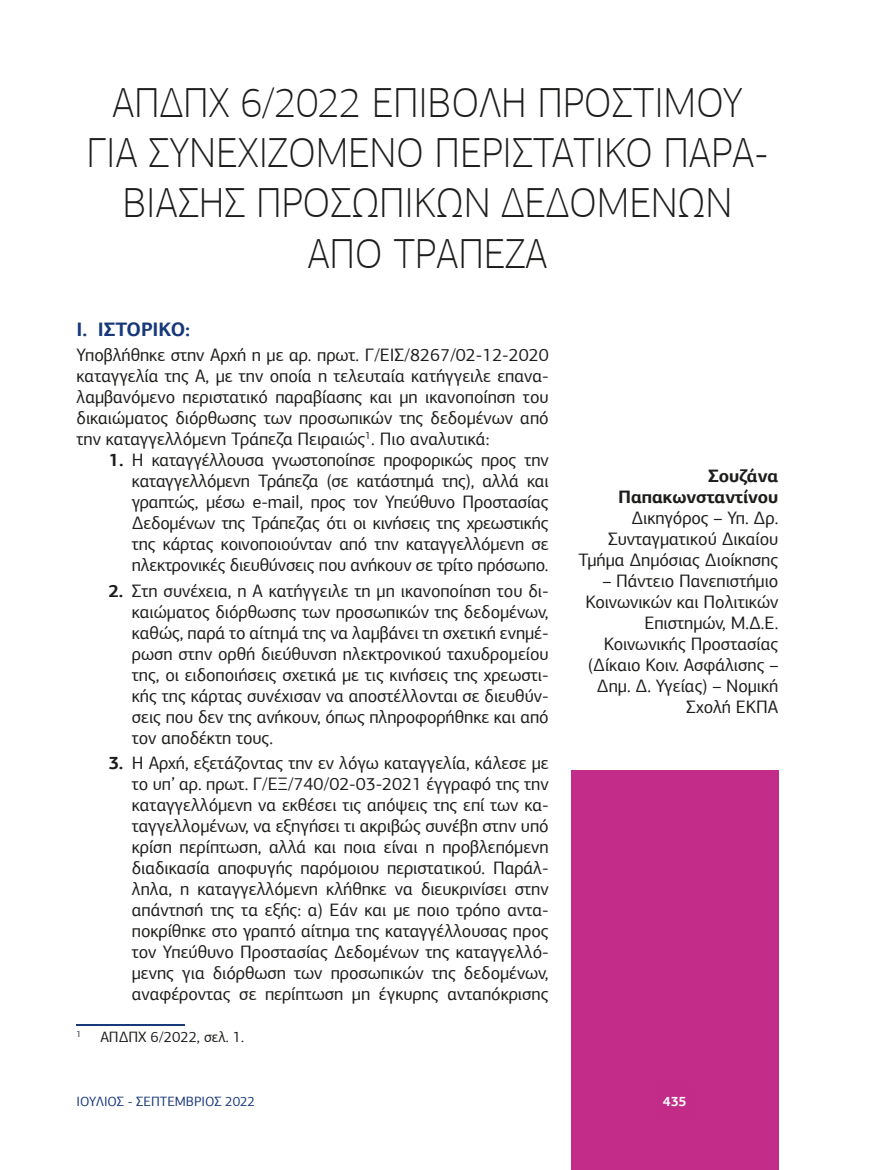
<style>
.page{position:relative;width:872px;height:1170px;background:#fff}
.page>*{position:absolute;margin:0;border:0;box-sizing:border-box;transform-origin:0 0}
.t1{font:100 42px/50.4px "PF Agora Sans Pro";letter-spacing:-.005em;color:#1d1d1b;text-align:center}
.t2{font:700 19.5px "PF Agora Sans Pro";letter-spacing:-.005em;color:#17397b}
.t3{font:18px/21px "PF Agora Sans Pro";letter-spacing:-.005em;color:#1d1d1b;text-align:justify}
.t4{font:700 18px/21px "PF Agora Sans Pro";letter-spacing:-.005em;color:#1d1d1b;text-align:right}
.t5{font:15px "PF Agora Sans Pro";letter-spacing:-.005em;color:#1d1d1b}
.t6{font:13.5px "PF Agora Sans Pro";letter-spacing:-.005em;color:#17397b}
.t7{font:700 13.5px "PF Agora Sans Pro";color:#fff}
.t8{font:8.7px "PF Agora Sans Pro";color:#1d1d1b}
.s1{font-weight:700}
</style>
<div class="page">
<div style="left:571px;top:770px;width:207px;height:399px;background:#c32c88"></div>
<hr style="left:77px;top:1023px;width:108px;height:2px;background:#17397b">
<h1 class="t1" style="left:87px;top:77px;width:683px">ΑΠ∆ΠΧ 6/2022 ΕΠΙΒΟΛΗ ΠΡΟΣΤΙΜΟΥ<br>ΓΙΑ ΣΥΝΕΧΙΖΟΜΕΝΟ ΠΕΡΙΣΤΑΤΙΚΟ ΠΑΡΑ-<br>ΒΙΑΣΗΣ ΠΡΟΣΩΠΙΚΩΝ ∆Ε∆ΟΜΕΝΩΝ<br>ΑΠΟ ΤΡΑΠΕΖΑ</h1>
<p class="t2" style="left:77px;top:317px;width:115px">I. ΙΣΤΟΡΙΚΟ:</p>
<p class="t3" style="left:77px;top:344px;width:473px">Υποβλήθηκε στην Αρχή η με αρ. πρωτ. Γ/ΕΙΣ/8267/02-12-2020 καταγγελία της Α, με την οποία η τελευταία κατήγγειλε επανα&shy;λαμβανόμενο περιστατικό παραβίασης και μη ικανοποίηση του δικαιώματος διόρθωσης των προσωπικών της δεδομένων από την καταγγελλόμενη Τράπεζα Πειραιώς<sup>1</sup>. Πιο αναλυτικά:</p>
<p class="t3" style="left:132px;top:449px;width:418px;text-indent:-23px"><span class="s1">1.</span> Η καταγγέλλουσα γνωστοποίησε προφορικώς προς την καταγγελλόμενη Τράπεζα (σε κατάστημά της), αλλά και γραπτώς, μέσω e-mail, προς τον Υπεύθυνο Προστασίας Δεδομένων της Τράπεζας ότι οι κινήσεις της χρεωστικής της κάρτας κοινοποιούνταν από την καταγγελλόμενη σε ηλεκτρονικές διευθύνσεις που ανήκουν σε τρίτο πρόσωπο.</p>
<p class="t3" style="left:132px;top:580px;width:418px;text-indent:-24px"><span class="s1">2.</span> Στη συνέχεια, η Α κατήγγειλε τη μη ικανοποίηση του δι&shy;καιώματος διόρθωσης των προσωπικών της δεδομένων, καθώς, παρά το αίτημά της να λαμβάνει τη σχετική ενημέ&shy;ρωση στην ορθή διεύθυνση ηλεκτρονικού ταχυδρομείου της, οι ειδοποιήσεις σχετικά με τις κινήσεις της χρεωστι&shy;κής της κάρτας συνέχισαν να αποστέλλονται σε διευθύν&shy;σεις που δεν της ανήκουν, όπως πληροφορήθηκε και από τον αποδέκτη τους.</p>
<p class="t3" style="left:132px;top:752px;width:418px;text-indent:-24px"><span class="s1">3.</span> Η Αρχή, εξετάζοντας την εν λόγω καταγγελία, κάλεσε με το υπ’ αρ. πρωτ. Γ/ΕΞ/740/02-03-2021 έγγραφό της την καταγγελλόμενη να εκθέσει τις απόψεις της επί των κα&shy;ταγγελλομένων, να εξηγήσει τι ακριβώς συνέβη στην υπό κρίση περίπτωση, αλλά και ποια είναι η προβλεπόμενη διαδικασία αποφυγής παρόμοιου περιστατικού. Παράλ&shy;ληλα, η καταγγελλόμενη κλήθηκε να διευκρινίσει στην απάντησή της τα εξής: α) Εάν και με ποιο τρόπο αντα&shy;ποκρίθηκε στο γραπτό αίτημα της καταγγέλλουσας προς τον Υπεύθυνο Προστασίας Δεδομένων της καταγγελλό&shy;μενης για διόρθωση των προσωπικών της δεδομένων, αναφέροντας σε περίπτωση μη έγκυρης ανταπόκρισης</p>
<p class="t8" style="left:77px;top:1029px;width:6px">1</p>
<p class="t5" style="left:100px;top:1028px;width:145px">ΑΠΔΠΧ 6/2022, σελ. 1.</p>
<p class="t4" style="left:618px;top:464px;width:162px">Σουζάνα<br>Παπακωνσταντίνου</p>
<p class="t3" style="left:578px;top:507px;width:201px;text-align:right">Δικηγόρος – Υπ. Δρ.<br>Συνταγματικού Δικαίου<br>Τμήμα Δημόσιας Διοίκησης</p>
<p class="t3" style="left:585px;top:570px;width:194px;text-align:right">– Πάντειο Πανεπιστήμιο<br>Κοινωνικών και Πολιτικών<br>Επιστημών, Μ.Δ.Ε.<br>Κοινωνικής Προστασίας (Δίκαιο Κοιν. Ασφάλισης –<br>Δημ. Δ. Υγείας) – Νομική<br>Σχολή ΕΚΠΑ</p>
<p class="t6" style="left:77px;top:1092px;width:180px">ΙΟΥΛΙΟΣ - ΣΕΠΤΕΜΒΡΙΟΣ 2022</p>
<p class="t7" style="left:663px;top:1092px;width:25px">435</p>
</div>
